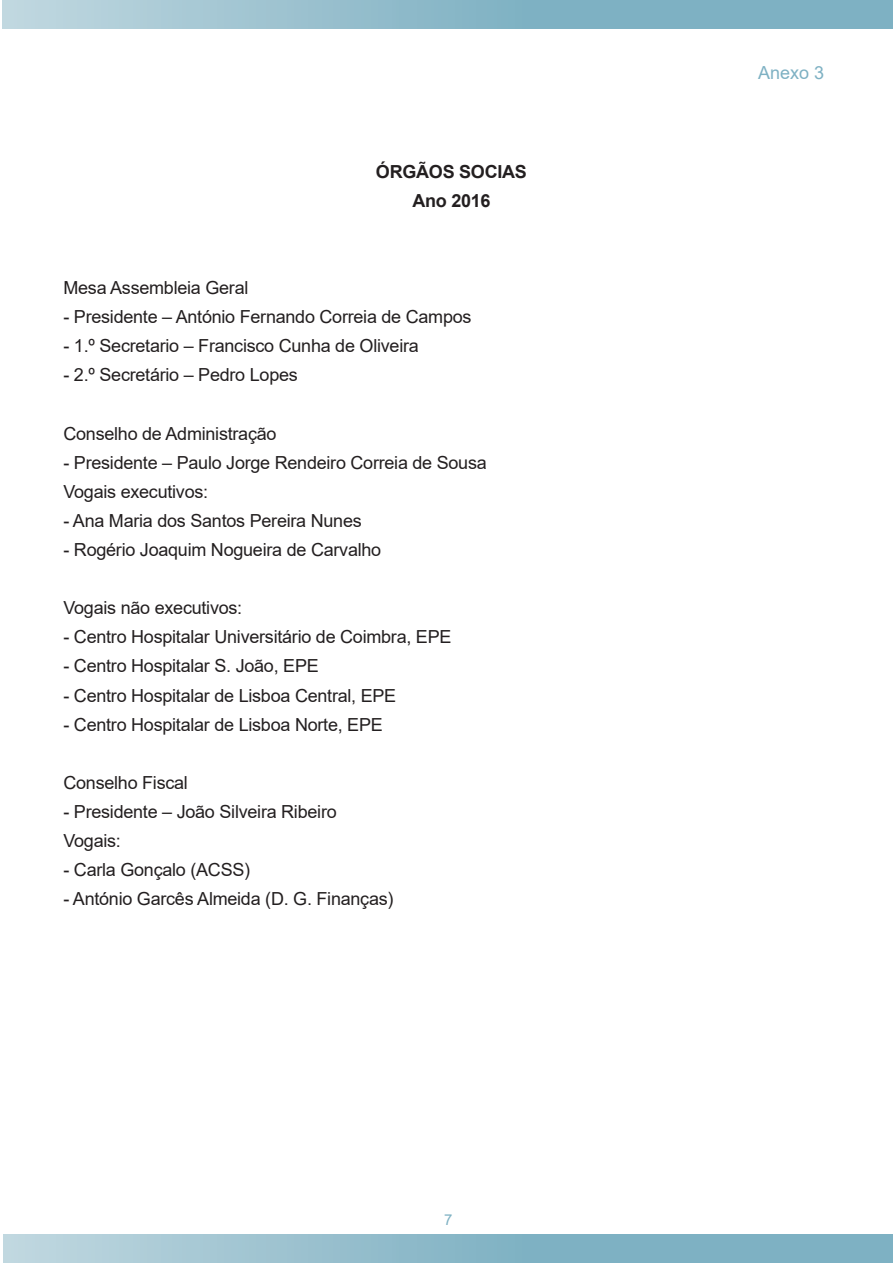
<style>
.page{position:relative;width:893px;height:1263px;background:#fff}
.page>*{position:absolute;margin:0;border:0;box-sizing:border-box;transform-origin:0 0}
.t1{font:18px/29.1px "Arial";letter-spacing:-.015em;color:#231f20}
.t2{font:700 18px/29.1px "Arial";letter-spacing:-.015em;color:#231f20;text-align:center}
.t3{font:18px "Arial";color:#7eb1c3}
.t4{font:15px "Arial";color:#7eb1c3}
</style>
<div class="page">
<div style="left:3px;top:1234px;width:890px;height:29px;background:linear-gradient(to right,#b6d1db,#6ea8bc)"></div>
<div style="left:3px;top:0;width:890px;height:29px;background:linear-gradient(to right,#b6d1db,#6ea8bc)"></div>
<p class="t2" style="left:376px;top:157px;width:153px">ÓRGÃOS SOCIAS<br>Ano 2016</p>
<p class="t1" style="left:63px;top:273px;width:187px">Mesa Assembleia Geral</p>
<p class="t1" style="left:63px;top:302px;width:410px">- Presidente – António Fernando Correia de Campos</p>
<p class="t1" style="left:63px;top:331px;width:357px">- 1.º Secretario – Francisco Cunha de Oliveira</p>
<p class="t1" style="left:63px;top:360px;width:236px">- 2.º Secretário – Pedro Lopes</p>
<p class="t1" style="left:63px;top:419px;width:215px">Conselho de Administração</p>
<p class="t1" style="left:63px;top:448px;width:425px">- Presidente – Paulo Jorge Rendeiro Correia de Sousa<br>Vogais executivos:</p>
<p class="t1" style="left:63px;top:506px;width:300px">- Ana Maria dos Santos Pereira Nunes</p>
<p class="t1" style="left:63px;top:535px;width:319px">- Rogério Joaquim Nogueira de Carvalho</p>
<p class="t1" style="left:63px;top:593px;width:180px">Vogais não executivos:</p>
<p class="t1" style="left:63px;top:622px;width:390px">- Centro Hospitalar Universitário de Coimbra, EPE</p>
<p class="t1" style="left:63px;top:651px;width:257px">- Centro Hospitalar S. João, EPE</p>
<p class="t1" style="left:63px;top:680px;width:334px">- Centro Hospitalar de Lisboa Central, EPE</p>
<p class="t1" style="left:63px;top:710px;width:321px">- Centro Hospitalar de Lisboa Norte, EPE</p>
<p class="t1" style="left:63px;top:768px;width:126px">Conselho Fiscal</p>
<p class="t1" style="left:63px;top:797px;width:275px">- Presidente – João Silveira Ribeiro<br>Vogais:</p>
<p class="t1" style="left:63px;top:855px;width:188px">- Carla Gonçalo (ACSS)</p>
<p class="t1" style="left:63px;top:884px;width:332px">- António Garcês Almeida (D. G. Finanças)</p>
<p class="t4" style="left:444px;top:1209px;width:10px">7</p>
<p class="t3" style="left:758px;top:60px;width:68px">Anexo 3</p>
</div>
